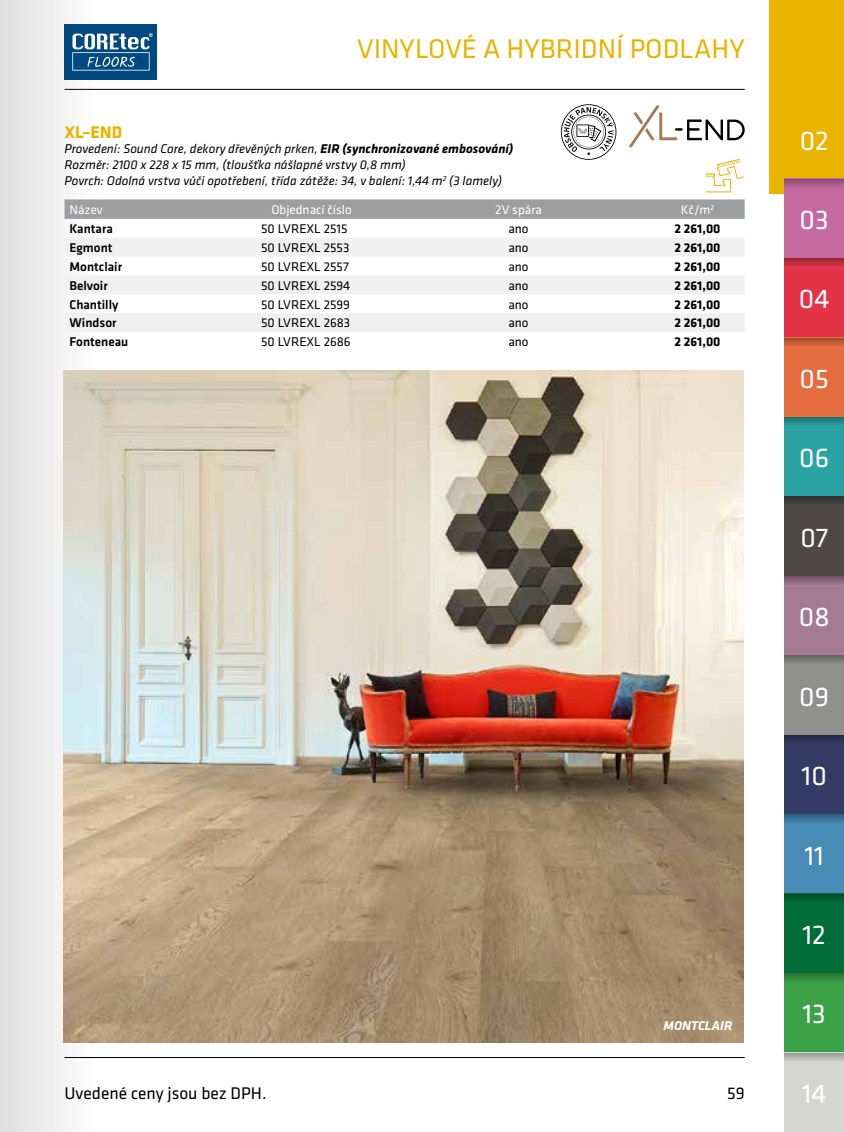
<style>
.page{position:relative;width:844px;height:1132px;background:#fff}
.page>*{position:absolute;margin:0;border:0;box-sizing:border-box;transform-origin:0 0}
.t1{font:28px "Klavika";color:#fff}
.t2{font:28px "Klavika";color:#e9b300}
.t3{font:17.5px "Klavika";color:#000}
.t4{font:700 17.5px "Klavika";color:#e9b300}
.t5{font:italic 13.12px/15.8px "Klavika";color:#000}
.t6{font:13.12px "Klavika";color:#000}
.t7{font:500 13.12px "Klavika";color:#000}
.t8{font:700 13.12px "Klavika";color:#000}
.t9{font:13.12px "Klavika";color:#fff}
.t10{font:italic 700 13.12px "Klavika";color:#fff}
.s1{font-weight:700}
</style>
<div class="page">
<hr style="left:64px;top:1056px;width:680px;height:1px;background:#000">
<div style="left:0;top:0;width:100px;height:1131px;background:linear-gradient(to right,#dfdfdf,#fefefd)"></div>
<hr style="left:64px;top:89px;width:680px;height:1px;background:#000">
<svg style="left:705px;top:159px;width:38px;height:33px"></svg>
<svg style="left:629px;top:105px;width:115px;height:42px"></svg>
<div style="left:769px;top:0;width:74px;height:193px;background:#e9b300"></div>
<div style="left:784px;top:179px;width:59px;height:79px;background:#c56aa1"></div>
<div style="left:784px;top:258px;width:59px;height:79px;background:#e23446"></div>
<div style="left:784px;top:337px;width:59px;height:80px;background:#e56c3d"></div>
<div style="left:784px;top:417px;width:59px;height:79px;background:#2ca3a3"></div>
<div style="left:784px;top:496px;width:59px;height:79px;background:#4e4846"></div>
<div style="left:784px;top:575px;width:59px;height:80px;background:#a57a94"></div>
<div style="left:784px;top:655px;width:59px;height:79px;background:#90918f"></div>
<div style="left:784px;top:734px;width:59px;height:80px;background:#343b65"></div>
<div style="left:784px;top:814px;width:59px;height:79px;background:#478bb6"></div>
<div style="left:784px;top:893px;width:59px;height:79px;background:#006d39"></div>
<div style="left:784px;top:972px;width:59px;height:80px;background:#3ca247"></div>
<div style="left:784px;top:1052px;width:59px;height:79px;background:#d5d5d3"></div>
<svg style="left:784px;top:179px;width:59px;height:8px"></svg>
<svg style="left:784px;top:258px;width:59px;height:8px"></svg>
<svg style="left:784px;top:338px;width:59px;height:8px"></svg>
<svg style="left:784px;top:417px;width:59px;height:8px"></svg>
<div style="left:784px;top:496px;width:59px;height:9px;background:#3f3b39"></div>
<svg style="left:784px;top:575px;width:59px;height:9px"></svg>
<svg style="left:784px;top:655px;width:59px;height:8px"></svg>
<div style="left:784px;top:734px;width:59px;height:9px;background:#2a2f51"></div>
<svg style="left:784px;top:814px;width:59px;height:8px"></svg>
<div style="left:784px;top:893px;width:59px;height:9px;background:#00582e"></div>
<svg style="left:784px;top:972px;width:59px;height:9px"></svg>
<svg style="left:784px;top:1053px;width:59px;height:8px"></svg>
<img style="left:64px;top:371px;width:679px;height:671px">
<svg style="left:560px;top:104px;width:56px;height:56px"></svg>
<div style="left:64px;top:24px;width:93px;height:55px;background:#004a81"></div>
<svg style="left:72px;top:33px;width:80px;height:38px"></svg>
<svg style="left:64px;top:199px;width:680px;height:20px;background:#9fa1a2"></svg>
<svg style="left:64px;top:237px;width:680px;height:95px;fill:#f0f0f1"></svg>
<h1 class="t2" style="left:357px;top:33px;width:389px">VINYLOVÉ A HYBRIDNÍ PODLAHY</h1>
<h2 class="t4" style="left:64px;top:122px;width:59px">XL–END</h2>
<p class="t5" style="left:64px;top:141px;width:450px">Provedení: Sound Core, dekory dřevěných prken, <span class="s1">EIR (synchronizované embosování)<br></span>Rozměr: 2100 x 228 x 15 mm, (tloušťka nášlapné vrstvy 0,8 mm)<br>Povrch: Odolná vrstva vůči opotřebení, třída zátěže: 34, v balení: 1,44 m<sup>2</sup> (3 lamely)</p>
<p class="t9" style="left:69px;top:202px;width:35px">Název</p>
<p class="t9" style="left:271px;top:202px;width:82px">Objednací číslo</p>
<p class="t9" style="left:495px;top:202px;width:48px">2V spára</p>
<p class="t9" style="left:680px;top:202px;width:35px">Kč/m<sup>2</sup></p>
<p class="t7" style="left:69px;top:221px;width:45px">Kantara</p>
<p class="t6" style="left:261px;top:221px;width:88px">50 LVREXL 2515</p>
<p class="t6" style="left:508px;top:221px;width:22px">ano</p>
<p class="t8" style="left:674px;top:221px;width:47px">2 261,00</p>
<p class="t7" style="left:69px;top:240px;width:45px">Egmont</p>
<p class="t6" style="left:261px;top:240px;width:90px">50 LVREXL 2553</p>
<p class="t6" style="left:508px;top:240px;width:22px">ano</p>
<p class="t8" style="left:674px;top:240px;width:47px">2 261,00</p>
<p class="t7" style="left:69px;top:259px;width:54px">Montclair</p>
<p class="t6" style="left:261px;top:259px;width:89px">50 LVREXL 2557</p>
<p class="t6" style="left:508px;top:259px;width:22px">ano</p>
<p class="t8" style="left:674px;top:259px;width:47px">2 261,00</p>
<p class="t7" style="left:69px;top:278px;width:40px">Belvoir</p>
<p class="t6" style="left:261px;top:278px;width:91px">50 LVREXL 2594</p>
<p class="t6" style="left:508px;top:278px;width:22px">ano</p>
<p class="t8" style="left:674px;top:278px;width:47px">2 261,00</p>
<p class="t7" style="left:69px;top:297px;width:50px">Chantilly</p>
<p class="t6" style="left:261px;top:297px;width:90px">50 LVREXL 2599</p>
<p class="t6" style="left:508px;top:297px;width:22px">ano</p>
<p class="t8" style="left:674px;top:297px;width:47px">2 261,00</p>
<p class="t7" style="left:69px;top:316px;width:49px">Windsor</p>
<p class="t6" style="left:261px;top:316px;width:91px">50 LVREXL 2683</p>
<p class="t6" style="left:508px;top:316px;width:22px">ano</p>
<p class="t8" style="left:674px;top:316px;width:47px">2 261,00</p>
<p class="t7" style="left:69px;top:335px;width:60px">Fonteneau</p>
<p class="t6" style="left:261px;top:335px;width:91px">50 LVREXL 2686</p>
<p class="t6" style="left:508px;top:335px;width:22px">ano</p>
<p class="t8" style="left:674px;top:335px;width:47px">2 261,00</p>
<h2 class="t3" style="left:64px;top:1083px;width:203px">Uvedené ceny jsou bez DPH.</h2>
<p class="t10" style="left:663px;top:1018px;width:70px">MONTCLAIR</p>
<h2 class="t3" style="left:727px;top:1083px;width:19px">59</h2>
<h1 class="t1" style="left:799px;top:125px;width:30px">02</h1>
<h1 class="t1" style="left:799px;top:204px;width:31px">03</h1>
<h1 class="t1" style="left:798px;top:284px;width:32px">04</h1>
<h1 class="t1" style="left:799px;top:363px;width:31px">05</h1>
<h1 class="t1" style="left:799px;top:442px;width:31px">06</h1>
<h1 class="t1" style="left:800px;top:522px;width:29px">07</h1>
<h1 class="t1" style="left:798px;top:601px;width:32px">08</h1>
<h1 class="t1" style="left:799px;top:681px;width:31px">09</h1>
<h1 class="t1" style="left:801px;top:760px;width:27px">10</h1>
<h1 class="t1" style="left:804px;top:839px;width:21px">11</h1>
<h1 class="t1" style="left:802px;top:919px;width:25px">12</h1>
<h1 class="t1" style="left:802px;top:998px;width:25px">13</h1>
<h1 class="t1" style="left:801px;top:1077px;width:26px">14</h1>
</div>
